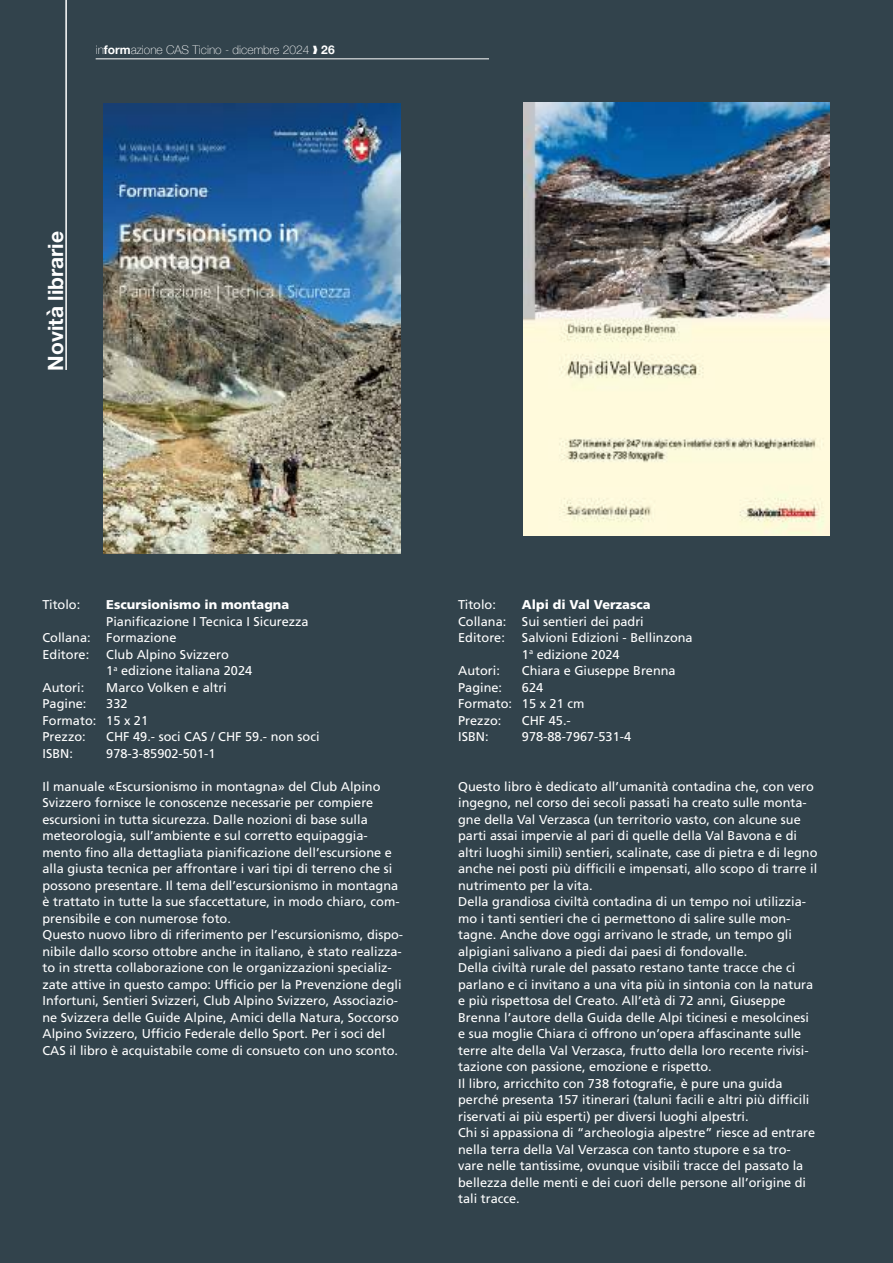
<style>
.page{position:relative;width:893px;height:1263px;background:#32434c}
.page>*{position:absolute;margin:0;border:0;box-sizing:border-box;transform-origin:0 0}
.t1{font:700 21px "Helvetica Neue";color:#fff}
.t2{font:12.75px/16.5px "Frutiger LT Std";color:#fff}
.t3{font:900 12.75px "Frutiger LT Std";color:#fff}
.t4{font:100 12px "Helvetica Neue";color:#fff}
.s1{font-weight:700}
</style>
<div class="page">
<hr style="left:96px;top:58px;width:393px;height:1px;background:#fff">
<img style="left:104px;top:103px;width:296px;height:451px">
<hr style="left:65px;top:0;width:2px;height:370px;background:#fff">
<img style="left:523px;top:102px;width:306px;height:434px">
<p class="t4" style="left:96px;top:41px;width:241px">in<span class="s1">form</span>azione CAS Ticino - dicembre 2024 ❱ <span class="s1">26</span></p>
<h1 class="t1" style="left:39px;top:371px;width:141px;rotate:-90deg">Novità librarie</h1>
<p class="t2" style="left:43px;top:596px;width:39px">Titolo:</p>
<p class="t3" style="left:106px;top:597px;width:184px">Escursionismo in montagna</p>
<p class="t2" style="left:43px;top:613px;width:268px;text-indent:64px">Pianificazione I Tecnica I Sicurezza<br>Collana: Formazione<br>Editore:</p>
<p class="t2" style="left:106px;top:646px;width:147px">Club Alpino Svizzero<br>1<sup>a</sup> edizione italiana 2024</p>
<p class="t2" style="left:43px;top:679px;width:43px">Autori:</p>
<p class="t2" style="left:106px;top:679px;width:122px">Marco Volken e altri</p>
<p class="t2" style="left:43px;top:695px;width:45px">Pagine:</p>
<p class="t2" style="left:43px;top:695px;width:107px;text-indent:64px">332<br>Formato: 15 x 21<br>Prezzo:</p>
<p class="t2" style="left:106px;top:728px;width:215px">CHF 49.- soci CAS / CHF 59.- non soci</p>
<p class="t2" style="left:43px;top:745px;width:32px">ISBN:</p>
<p class="t2" style="left:106px;top:745px;width:111px">978-3-85902-501-1</p>
<p class="t2" style="left:43px;top:778px;width:362px">Il manuale «Escursionismo in montagna» del Club Alpino Svizzero fornisce le conoscenze necessarie per compiere escursioni in tutta sicurezza. Dalle nozioni di base sulla meteorologia, sull’ambiente e sul corretto equipaggia&shy;mento fino alla dettagliata pianificazione dell’escursione e alla giusta tecnica per affrontare i vari tipi di terreno che si possono presentare. Il tema dell’escursionismo in montagna è trattato in tutte la sue sfaccettature, in modo chiaro, com&shy;prensibile e con numerose foto.<br>Questo nuovo libro di riferimento per l’escursionismo, dispo&shy;nibile dallo scorso ottobre anche in italiano, è stato realizza&shy;to in stretta collaborazione con le organizzazioni specializ&shy;zate attive in questo campo: Ufficio per la Prevenzione degli Infortuni, Sentieri Svizzeri, Club Alpino Svizzero, Associazio&shy;ne Svizzera delle Guide Alpine, Amici della Natura, Soccorso Alpino Svizzero, Ufficio Federale dello Sport. Per i soci del CAS il libro è acquistabile come di consueto con uno sconto.</p>
<p class="t2" style="left:458px;top:596px;width:39px">Titolo:</p>
<p class="t3" style="left:522px;top:597px;width:130px">Alpi di Val Verzasca</p>
<p class="t2" style="left:458px;top:613px;width:187px">Collana: Sui sentieri dei padri<br>Editore:</p>
<p class="t2" style="left:522px;top:629px;width:172px">Salvioni Edizioni - Bellinzona<br>1<sup>a</sup> edizione 2024</p>
<p class="t2" style="left:458px;top:662px;width:43px">Autori:</p>
<p class="t2" style="left:522px;top:662px;width:155px">Chiara e Giuseppe Brenna</p>
<p class="t2" style="left:458px;top:679px;width:45px">Pagine:</p>
<p class="t2" style="left:458px;top:679px;width:128px;text-indent:64px">624<br>Formato: 15 x 21 cm<br>Prezzo:</p>
<p class="t2" style="left:522px;top:712px;width:50px">CHF 45.-</p>
<p class="t2" style="left:458px;top:728px;width:32px">ISBN:</p>
<p class="t2" style="left:522px;top:728px;width:111px">978-88-7967-531-4</p>
<p class="t2" style="left:458px;top:778px;width:361px">Questo libro è dedicato all’umanità contadina che, con vero ingegno, nel corso dei secoli passati ha creato sulle monta&shy;gne della Val Verzasca (un territorio vasto, con alcune sue parti assai impervie al pari di quelle della Val Bavona e di altri luoghi simili) sentieri, scalinate, case di pietra e di legno anche nei posti più difficili e impensati, allo scopo di trarre il nutrimento per la vita.<br>Della grandiosa civiltà contadina di un tempo noi utilizzia&shy;mo i tanti sentieri che ci permettono di salire sulle mon&shy;tagne. Anche dove oggi arrivano le strade, un tempo gli alpigiani salivano a piedi dai paesi di fondovalle.<br>Della civiltà rurale del passato restano tante tracce che ci parlano e ci invitano a una vita più in sintonia con la natura e più rispettosa del Creato. All’età di 72 anni, Giuseppe Brenna l’autore della Guida delle Alpi ticinesi e mesolcinesi e sua moglie Chiara ci offrono un’opera affascinante sulle terre alte della Val Verzasca, frutto della loro recente rivisi&shy;tazione con passione, emozione e rispetto.<br>Il libro, arricchito con 738 fotografie, è pure una guida perché presenta 157 itinerari (taluni facili e altri più difficili riservati ai più esperti) per diversi luoghi alpestri.<br>Chi si appassiona di “archeologia alpestre” riesce ad entrare nella terra della Val Verzasca con tanto stupore e sa tro&shy;vare nelle tantissime, ovunque visibili tracce del passato la bellezza delle menti e dei cuori delle persone all’origine di tali tracce.</p>
</div>
